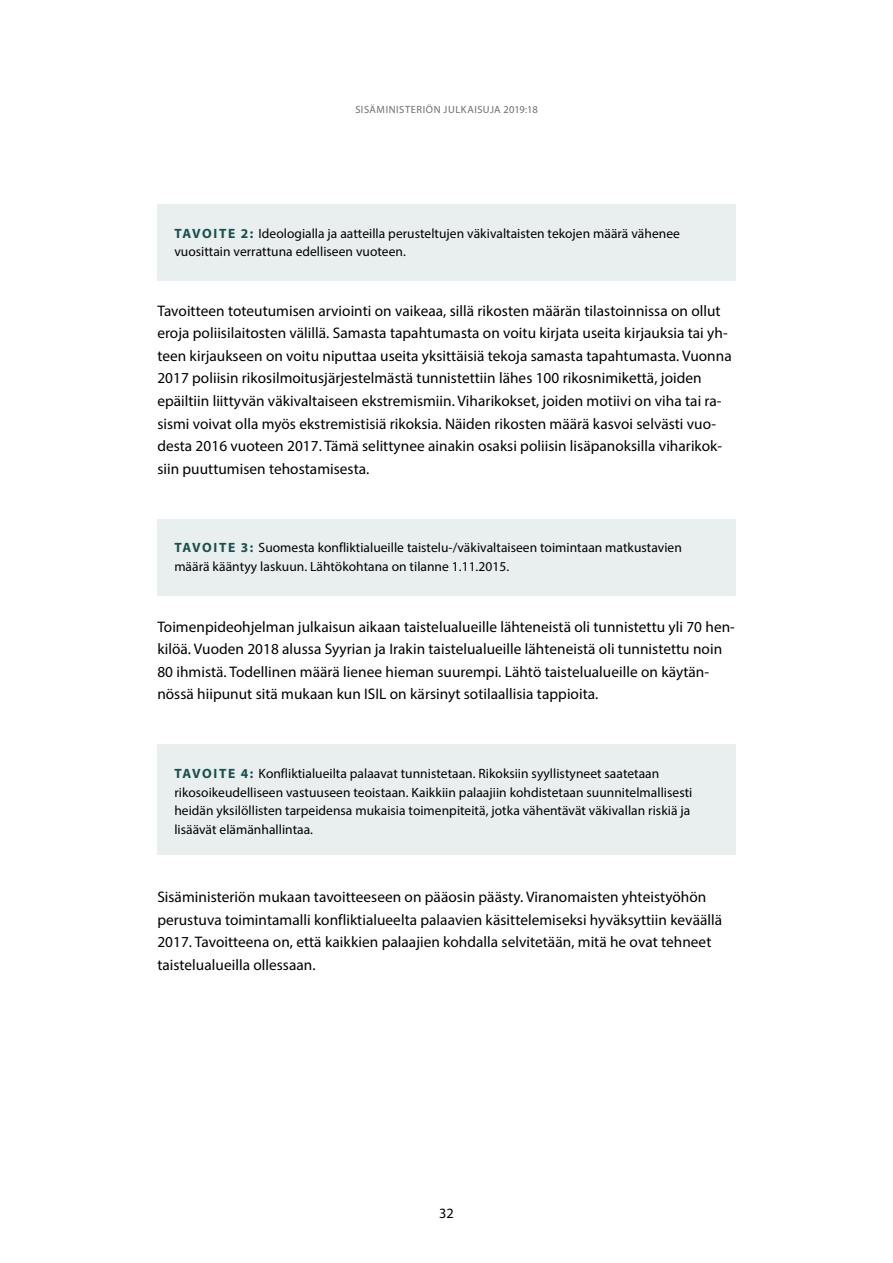
<style>
.page{position:relative;width:893px;height:1263px;background:#fff}
.page>*{position:absolute;margin:0;border:0;box-sizing:border-box;transform-origin:0 0}
._01_Leipä_seuraavat{font:15.3px/22.5px "Myriad Pro";letter-spacing:.005em;color:#000}
.t1{font:14.25px "Myriad Pro";color:#000}
.laatikko-otsikko{font:13.5px/18.8px "Myriad Pro";letter-spacing:.005em;color:#000}
.t2{font:10.5px "Myriad Pro";letter-spacing:.05em;color:#6e6e6e}
.s1{font-weight:700;color:#17504e}
</style>
<div class="page">
<div style="left:157px;top:204px;width:579px;height:77px;background:#e9eeee"></div>
<div style="left:157px;top:519px;width:579px;height:76px;background:#e9eeee"></div>
<div style="left:157px;top:744px;width:579px;height:111px;background:#e9eeee"></div>
<p class="t2" style="left:355px;top:103px;width:184px">SISÄMINISTERIÖN JULKAISUJA 2019:18</p>
<p class="laatikko-otsikko" style="left:174px;top:223px;width:507px"><span class="s1">TAVOITE 2:</span> Ideologialla ja aatteilla perusteltujen väkivaltaisten tekojen määrä vähenee vuosittain verrattuna edelliseen vuoteen.</p>
<p class="_01_Leipä_seuraavat" style="left:157px;top:299px;width:576px">Tavoitteen toteutumisen arviointi on vaikeaa, sillä rikosten määrän tilastoinnissa on ollut eroja poliisilaitosten välillä. Samasta tapahtumasta on voitu kirjata useita kirjauksia tai yh&shy;teen kirjaukseen on voitu niputtaa useita yksittäisiä tekoja samasta tapahtumasta. Vuonna 2017 poliisin rikosilmoitusjärjestelmästä tunnistettiin lähes 100 rikosnimikettä, joiden epäiltiin liittyvän väkivaltaiseen ekstremismiin. Viharikokset, joiden motiivi on viha tai ra&shy;sismi voivat olla myös ekstremistisiä rikoksia. Näiden rikosten määrä kasvoi selvästi vuo&shy;desta 2016 vuoteen 2017. Tämä selittynee ainakin osaksi poliisin lisäpanoksilla viharikok&shy;siin puuttumisen tehostamisesta.</p>
<p class="laatikko-otsikko" style="left:174px;top:538px;width:509px"><span class="s1">TAVOITE 3:</span> Suomesta konfliktialueille taistelu-/väkivaltaiseen toimintaan matkustavien määrä kääntyy laskuun. Lähtökohtana on tilanne 1.11.2015.</p>
<p class="_01_Leipä_seuraavat" style="left:157px;top:615px;width:579px">Toimenpideohjelman julkaisun aikaan taistelualueille lähteneistä oli tunnistettu yli 70 hen&shy;kilöä. Vuoden 2018 alussa Syyrian ja Irakin taistelualueille lähteneistä oli tunnistettu noin 80 ihmistä. Todellinen määrä lienee hieman suurempi. Lähtö taistelualueille on käytän&shy;nössä hiipunut sitä mukaan kun ISIL on kärsinyt sotilaallisia tappioita.</p>
<p class="laatikko-otsikko" style="left:174px;top:764px;width:520px"><span class="s1">TAVOITE 4:</span> Konfliktialueilta palaavat tunnistetaan. Rikoksiin syyllistyneet saatetaan rikosoikeudelliseen vastuuseen teoistaan. Kaikkiin palaajiin kohdistetaan suunnitelmallisesti heidän yksilöllisten tarpeidensa mukaisia toimenpiteitä, jotka vähentävät väkivallan riskiä ja lisäävät elämänhallintaa.</p>
<p class="_01_Leipä_seuraavat" style="left:157px;top:885px;width:566px">Sisäministeriön mukaan tavoitteeseen on pääosin päästy. Viranomaisten yhteistyöhön perustuva toimintamalli konfliktialueelta palaavien käsittelemiseksi hyväksyttiin keväällä 2017. Tavoitteena on, että kaikkien palaajien kohdalla selvitetään, mitä he ovat tehneet taistelualueilla ollessaan.</p>
<p class="t1" style="left:439px;top:1204px;width:16px">32</p>
</div>
